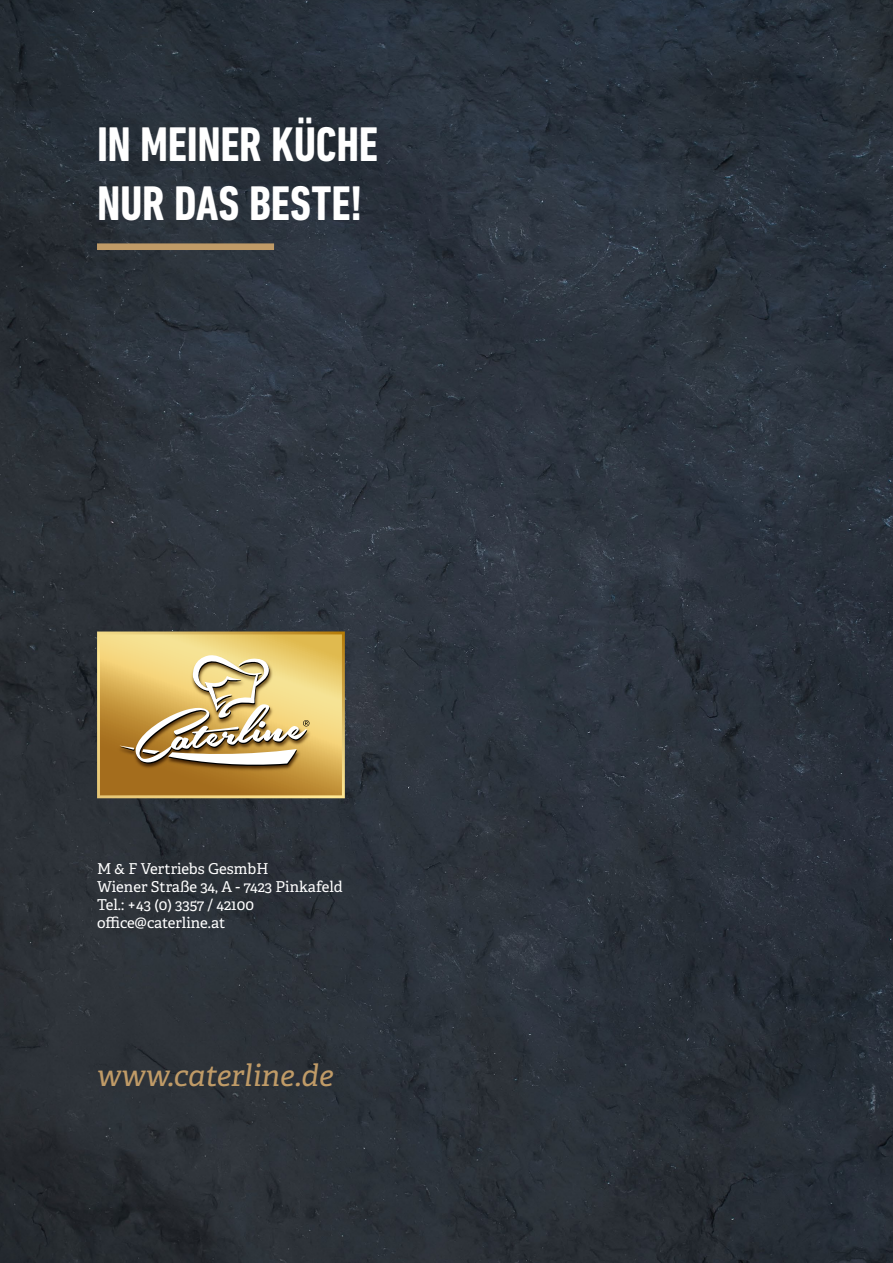
<style>
.page{position:relative;width:893px;height:1263px;background:#fff}
.page>*{position:absolute;margin:0;border:0;box-sizing:border-box;transform-origin:0 0}
.t1{font:700 condensed 49.5px/59.4px "DIN Next LT Pro";letter-spacing:-.01em;color:#fff}
.t2{font:italic 30px "Adelle";color:#c09b67}
.t3{font:15px/18px "Adelle";color:#fff}
</style>
<div class="page">
<img style="left:0;top:0;width:893px;height:1263px">
<div style="left:97px;top:243px;width:177px;height:7px;background:#c09b67"></div>
<svg style="left:97px;top:631px;width:248px;height:167px;background:#cfaf67"></svg>
<h1 class="t1" style="left:97px;top:114px;width:282px">IN MEINER KÜCHE<br>NUR DAS BESTE!</h1>
<p class="t3" style="left:97px;top:860px;width:247px">M &amp; F Vertriebs GesmbH<br>Wiener Straße 34, A - 7423 Pinkafeld<br>Tel.: +43 (0) 3357 / 42100 office@caterline.at</p>
<h2 class="t2" style="left:97px;top:1056px;width:238px">www.caterline.de</h2>
</div>
